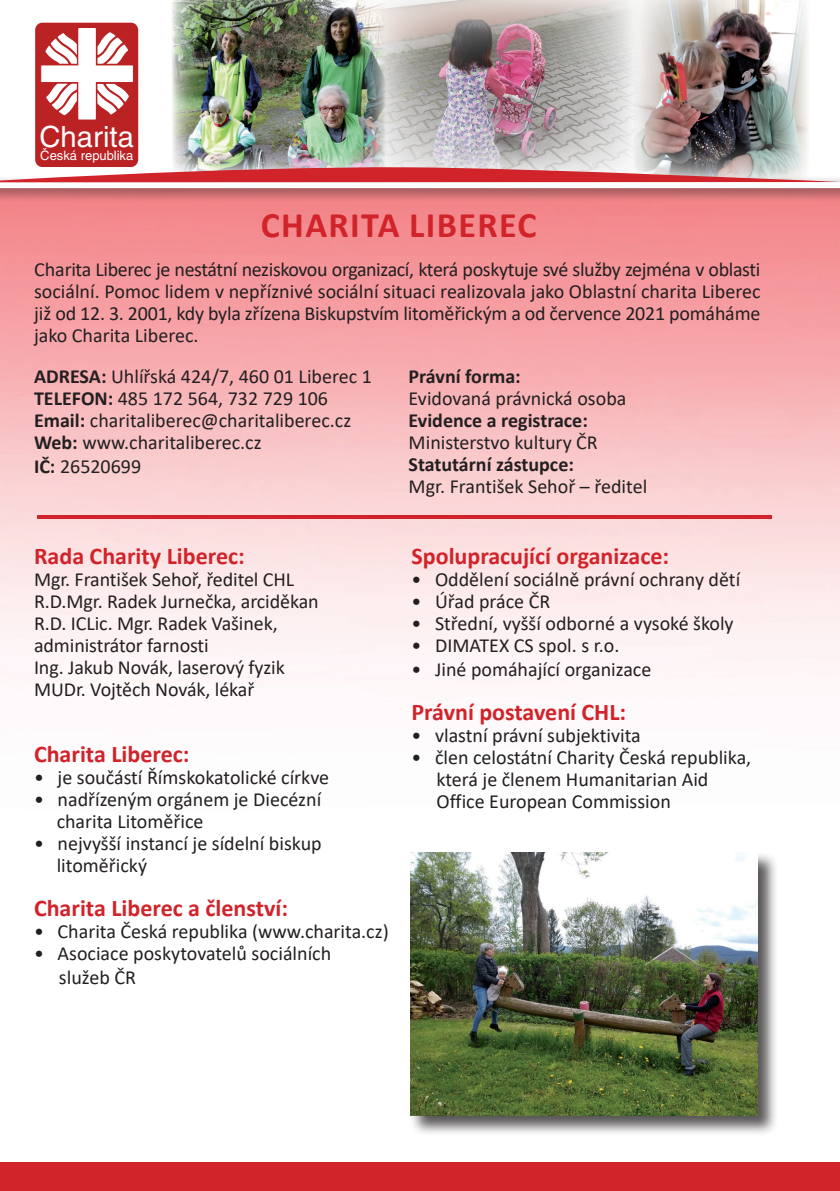
<style>
.page{position:relative;width:840px;height:1191px;background:#fff}
.page>*{position:absolute;margin:0;border:0;box-sizing:border-box;transform-origin:0 0}
.t1{font:700 36px "Calibri";letter-spacing:.04em;color:#d1232a}
.t2{font:29.2px "Helvetica CE";color:#fff}
.t3{font:700 24px "Calibri";color:#d1232a}
.t4{font:20px/22px "Calibri";color:#231f20}
.t5{font:700 20px "Calibri";color:#231f20}
.t6{font:13px "Helvetica CE";color:#fff}
.s1{font-weight:700}
</style>
<div class="page">
<img style="left:386px;top:0;width:247px;height:23px">
<img style="left:0;top:203px;width:839px;height:460px">
<img style="left:633px;top:0;width:174px;height:23px">
<img style="left:172px;top:0;width:214px;height:23px">
<div style="left:0;top:1162px;width:839px;height:29px;background:#d1232a"></div>
<svg style="left:839px;top:1162px;width:1px;height:29px"></svg>
<div style="left:0;top:175px;width:839px;height:28px;background:#231f20;opacity:.75"></div>
<div style="left:0;top:182px;width:839px;height:6px;background:#fff"></div>
<img style="left:0;top:23px;width:840px;height:159px">
<hr style="left:37px;top:515px;width:734px;height:3px;background:#d1232a">
<div style="left:409px;top:851px;width:368px;height:285px;background:#231f20;opacity:.75"></div>
<img style="left:410px;top:852px;width:347px;height:263px">
<h2 class="t2" style="left:39px;top:119px;width:96px">Charita</h2>
<p class="t6" style="left:40px;top:148px;width:94px">Česká republika</p>
<h1 class="t1" style="left:260px;top:199px;width:277px">CHARITA LIBEREC</h1>
<p class="t4" style="left:34px;top:258px;width:727px;text-align:justify">Charita Liberec je nestátní neziskovou organizací, která poskytuje své služby zejména v oblasti sociální. Pomoc lidem v nepříznivé sociální situaci realizovala jako Oblastní charita Liberec již od 12. 3. 2001, kdy byla zřízena Biskupstvím litoměřickým a od července 2021 pomáháme jako Charita Liberec.</p>
<p class="t4" style="left:34px;top:365px;width:339px"><span class="s1">ADRESA:</span> Uhlířská 424/7, 460 01 Liberec 1<br><span class="s1">TELEFON:</span> 485 172 564, 732 729 106<br><span class="s1">Email:</span> charitaliberec@charitaliberec.cz <span class="s1">Web:</span> www.charitaliberec.cz</p>
<p class="t4" style="left:34px;top:455px;width:109px"><span class="s1">IČ:</span> 26520699</p>
<p class="t3" style="left:34px;top:538px;width:212px">Rada Charity Liberec:</p>
<p class="t4" style="left:34px;top:567px;width:286px">Mgr. František Sehoř, ředitel CHL<br>R.D.Mgr. Radek Jurnečka, arciděkan<br>R.D. ICLic. Mgr. Radek Vašinek, administrátor farnosti<br>Ing. Jakub Novák, laserový fyzik<br>MUDr. Vojtěch Novák, lékař</p>
<p class="t3" style="left:34px;top:736px;width:157px">Charita Liberec:</p>
<p class="t4" style="left:34px;top:765px;width:296px">• je součástí Římskokatolické církve</p>
<p class="t4" style="left:57px;top:787px;width:266px;text-indent:-23px">• nadřízeným orgánem je Diecézní charita Litoměřice</p>
<p class="t4" style="left:57px;top:831px;width:266px;text-indent:-23px">• nejvyšší instancí je sídelní biskup litoměřický</p>
<p class="t3" style="left:34px;top:890px;width:255px">Charita Liberec a členství:</p>
<p class="t4" style="left:34px;top:919px;width:356px">• Charita Česká republika (www.charita.cz)</p>
<p class="t4" style="left:59px;top:940px;width:273px;line-height:24px;text-indent:-25px">• Asociace poskytovatelů sociálních služeb ČR</p>
<p class="t5" style="left:408px;top:362px;width:114px">Právní forma:</p>
<p class="t4" style="left:408px;top:387px;width:219px">Evidovaná právnická osoba</p>
<p class="t5" style="left:408px;top:406px;width:181px">Evidence a registrace:</p>
<p class="t4" style="left:408px;top:431px;width:190px">Ministerstvo kultury ČR</p>
<p class="t5" style="left:408px;top:450px;width:167px">Statutární zástupce:</p>
<p class="t4" style="left:408px;top:475px;width:240px">Mgr. František Sehoř – ředitel</p>
<p class="t3" style="left:411px;top:538px;width:259px">Spolupracující organizace:</p>
<p class="t4" style="left:411px;top:567px;width:330px">• Oddělení sociálně právní ochrany dětí</p>
<p class="t4" style="left:411px;top:589px;width:140px">• Úřad práce ČR</p>
<p class="t4" style="left:411px;top:611px;width:323px">• Střední, vyšší odborné a vysoké školy</p>
<p class="t4" style="left:411px;top:633px;width:209px">• DIMATEX CS spol. s r.o.</p>
<p class="t4" style="left:411px;top:657px;width:241px">• Jiné pomáhající organizace</p>
<p class="t3" style="left:411px;top:694px;width:216px">Právní postavení CHL:</p>
<p class="t4" style="left:411px;top:723px;width:231px">• vlastní právní subjektivita</p>
<p class="t4" style="left:436px;top:745px;width:316px;text-indent:-25px">• člen celostátní Charity Česká republika, která je členem Humanitarian Aid<br>Office European Commission</p>
</div>
